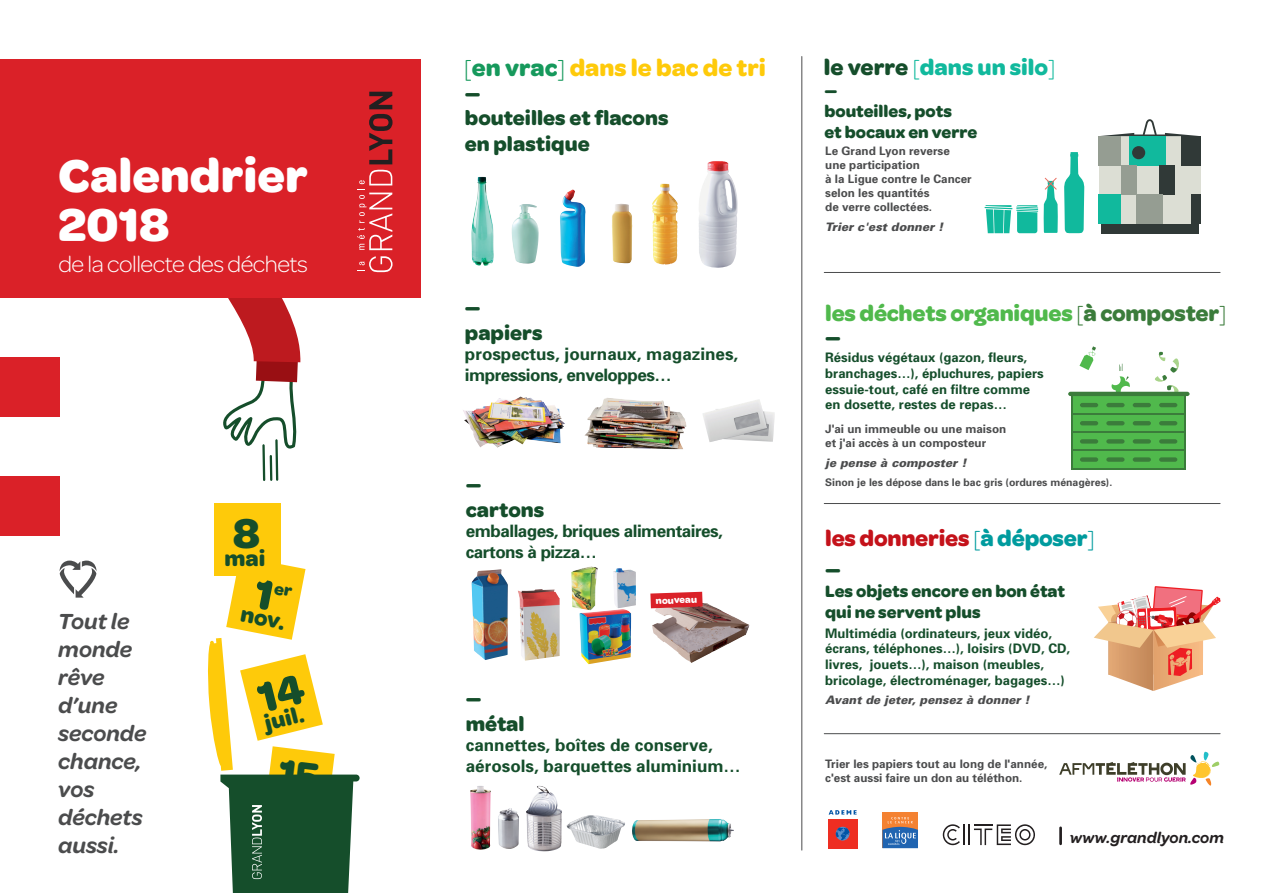
<style>
.page{position:relative;width:1263px;height:893px;background:#fff}
.page>*{position:absolute;margin:0;border:0;box-sizing:border-box;transform-origin:0 0}
.t1{font:700 49.05px/48.9px "Omnes";color:#fff}
.t2{font:700 44.1px "Omnes";color:#154e2b}
.t3{font:700 24.75px "Omnes";color:#feca0a}
.t4{font:300 24.15px "Omnes";letter-spacing:-.02em;color:#fff}
.TITRE{font:700 23.4px "Omnes";letter-spacing:-.01em;color:#50b94c}
.TITRE-2{font:700 23.4px "Omnes";letter-spacing:-.01em;color:#c4121a}
.TITRE-3{font:700 23.4px "Omnes";color:#11b99d}
.t5{font:italic 600 23.25px/27.9px "Omnes";color:#4b4c4d}
.t6{font:700 23.25px "Omnes";color:#154e2b}
.t7{font:700 23.1px "Omnes";color:#154e2b}
.t8{font:700 21.3px/25.7px "Omnes";color:#154e2b}
.t9{font:700 17.55px "Omnes";color:#154e2b}
.t10{font:700 17.1px/20.5px "Univers";color:#154e2b}
.t11{font:700 17.1px/20.5px "Univers";letter-spacing:-.03em;color:#154e2b}
.t12{font:italic 600 16.35px "Omnes";color:#231f20}
.t13{font:700 13.05px/15.8px "Univers";color:#154e2b}
.t14{font:700 11.7px/14px "Univers";color:#4b4c4d}
.t15{font:italic 900 11.7px "Univers";color:#4b4c4d}
.t16{font:700 10.5px "Univers";color:#4b4c4d}
.t17{font:700 10.05px "Omnes";color:#fff}
.s1{font-weight:300;color:#16995c}
.s2{color:#16995c}
.s3{color:#154e2b}
.s4{font-weight:300}
.s5{font-weight:300;color:#3b7c3b}
.s6{color:#3b7c3b}
.s7{font-weight:300;color:#009b9e}
.s8{color:#009b9e}
</style>
<div class="page">
<div style="left:0;top:357px;width:60px;height:60px;background:#da2128"></div>
<div style="left:0;top:476px;width:60px;height:60px;background:#da2128"></div>
<svg style="left:223px;top:298px;width:78px;height:183px"></svg>
<div style="left:214px;top:503px;width:67px;height:72px;background:#feca0a"></div>
<div style="left:0;top:60px;width:421px;height:238px;background:#da2128"></div>
<img style="left:498px;top:808px;width:21px;height:41px">
<img style="left:567px;top:815px;width:23px;height:10px">
<img style="left:526px;top:786px;width:36px;height:65px">
<img style="left:632px;top:819px;width:102px;height:23px">
<img style="left:470px;top:786px;width:21px;height:64px">
<svg style="left:1064px;top:152px;width:20px;height:81px"></svg>
<svg style="left:984px;top:177px;width:74px;height:56px"></svg>
<svg style="left:1153px;top:351px;width:27px;height:41px"></svg>
<svg style="left:1111px;top:364px;width:19px;height:28px"></svg>
<div style="left:1072px;top:394px;width:114px;height:74px;background:#50b94c"></div>
<hr style="left:1071px;top:394px;width:2px;height:74px;background:#3b7c3b">
<hr style="left:1184px;top:394px;width:2px;height:74px;background:#3b7c3b">
<hr style="left:1072px;top:413px;width:113px;height:2px;background:#3b7c3b">
<hr style="left:1068px;top:392px;width:121px;height:4px;background:#3b7c3b;border-radius:2px">
<hr style="left:1080px;top:403px;width:18px;height:4px;background:#3b7c3b;border-radius:2px">
<hr style="left:1106px;top:403px;width:18px;height:4px;background:#3b7c3b;border-radius:2px">
<hr style="left:1133px;top:403px;width:18px;height:4px;background:#3b7c3b;border-radius:2px">
<hr style="left:1159px;top:403px;width:18px;height:4px;background:#3b7c3b;border-radius:2px">
<hr style="left:1072px;top:431px;width:113px;height:2px;background:#3b7c3b">
<hr style="left:1080px;top:421px;width:18px;height:4px;background:#3b7c3b;border-radius:2px">
<hr style="left:1106px;top:421px;width:18px;height:4px;background:#3b7c3b;border-radius:2px">
<hr style="left:1133px;top:421px;width:18px;height:4px;background:#3b7c3b;border-radius:2px">
<hr style="left:1159px;top:421px;width:18px;height:4px;background:#3b7c3b;border-radius:2px">
<hr style="left:1072px;top:450px;width:113px;height:1px;background:#3b7c3b">
<div style="left:1080px;top:439px;width:18px;height:5px;background:#3b7c3b;border-radius:2px"></div>
<div style="left:1106px;top:439px;width:18px;height:5px;background:#3b7c3b;border-radius:2px"></div>
<div style="left:1133px;top:439px;width:18px;height:5px;background:#3b7c3b;border-radius:2px"></div>
<div style="left:1159px;top:439px;width:18px;height:5px;background:#3b7c3b;border-radius:2px"></div>
<hr style="left:1071px;top:468px;width:115px;height:1px;background:#3b7c3b">
<div style="left:1080px;top:457px;width:18px;height:5px;background:#3b7c3b;border-radius:2px"></div>
<div style="left:1106px;top:457px;width:18px;height:5px;background:#3b7c3b;border-radius:2px"></div>
<div style="left:1133px;top:457px;width:18px;height:5px;background:#3b7c3b;border-radius:2px"></div>
<div style="left:1159px;top:457px;width:18px;height:5px;background:#3b7c3b;border-radius:2px"></div>
<svg style="left:1079px;top:346px;width:17px;height:24px"></svg>
<div style="left:1098px;top:136px;width:102px;height:88px;background:#dcded4"></div>
<svg style="left:1101px;top:119px;width:98px;height:17px"></svg>
<div style="left:1101px;top:224px;width:97px;height:9px;background:#303937"></div>
<div style="left:1098px;top:136px;width:23px;height:29px;background:#959d92"></div>
<div style="left:1181px;top:136px;width:19px;height:29px;background:#303937"></div>
<div style="left:1191px;top:194px;width:9px;height:30px;background:#303937"></div>
<div style="left:1129px;top:136px;width:36px;height:29px;background:#11b99d"></div>
<div style="left:1121px;top:165px;width:15px;height:29px;background:#959d92"></div>
<div style="left:1159px;top:165px;width:15px;height:29px;background:#303937"></div>
<div style="left:1098px;top:194px;width:23px;height:30px;background:#11b99d"></div>
<div style="left:1136px;top:194px;width:26px;height:30px;background:#959d92"></div>
<div style="left:1132px;top:146px;width:13px;height:13px;background:#303937;border-radius:50%"></div>
<svg style="left:1094px;top:586px;width:127px;height:105px"></svg>
<hr style="left:824px;top:733px;width:396px;height:1px;background:#4b4c4d">
<hr style="left:824px;top:503px;width:396px;height:1px;background:#4b4c4d">
<hr style="left:824px;top:272px;width:396px;height:1px;background:#4b4c4d">
<hr style="left:1059px;top:828px;width:3px;height:16px;background:#231f20">
<div style="left:882px;top:813px;width:36px;height:35px;background:#f48232"></div>
<svg style="left:882px;top:817px;width:36px;height:31px"></svg>
<div style="left:828px;top:819px;width:30px;height:30px;background:#ee2e22"></div>
<svg style="left:836px;top:827px;width:13px;height:13px"></svg>
<svg style="left:829px;top:810px;width:27px;height:4px"></svg>
<img style="left:518px;top:589px;width:42px;height:72px">
<img style="left:571px;top:566px;width:27px;height:43px">
<img style="left:613px;top:568px;width:23px;height:40px">
<img style="left:471px;top:569px;width:37px;height:91px">
<svg style="left:650px;top:592px;width:53px;height:18px"></svg>
<img style="left:585px;top:398px;width:100px;height:51px">
<img style="left:463px;top:397px;width:57px;height:51px">
<img style="left:703px;top:399px;width:72px;height:43px">
<svg style="left:1059px;top:752px;width:161px;height:34px"></svg>
<hr style="left:801px;top:57px;width:1px;height:793px;background:#4b4c4d">
<svg style="left:60px;top:561px;width:37px;height:37px"></svg>
<svg style="left:369px;top:92px;width:23px;height:72px"></svg>
<svg style="left:357px;top:256px;width:35px;height:16px"></svg>
<svg style="left:357px;top:170px;width:35px;height:80px"></svg>
<img style="left:652px;top:184px;width:26px;height:80px">
<img style="left:511px;top:204px;width:28px;height:60px">
<img style="left:612px;top:204px;width:20px;height:59px">
<img style="left:560px;top:189px;width:26px;height:78px">
<img style="left:471px;top:177px;width:23px;height:89px">
<img style="left:699px;top:161px;width:39px;height:107px">
<img style="left:579px;top:609px;width:52px;height:55px">
<svg style="left:943px;top:824px;width:92px;height:21px"></svg>
<svg style="left:208px;top:564px;width:152px;height:329px"></svg>
<p class="t1" style="left:58px;top:149px;width:251px">Calendrier<br>2018</p>
<p class="t4" style="left:58px;top:248px;width:251px">de la collecte des déchets</p>
<p class="t5" style="left:58px;top:607px;width:90px">Tout le monde rêve d’une seconde chance, vos déchets aussi.</p>
<p class="t2" style="left:233px;top:501px;width:29px">8</p>
<p class="t7" style="left:225px;top:541px;width:42px">mai</p>
<p class="t7" style="left:244px;top:597px;width:47px;rotate:11deg">nov.</p>
<p class="t6" style="left:261px;top:707px;width:42px;rotate:-14deg">juil.</p>
<p class="t3" style="left:464px;top:49px;width:304px"><span class="s1">[</span><span class="s2">en vrac</span><span class="s1">]</span> dans le bac de tri</p>
<p class="t8" style="left:465px;top:79px;width:17px">—</p>
<p class="t8" style="left:465px;top:104px;width:205px">bouteilles et flacons en plastique</p>
<p class="t8" style="left:465px;top:293px;width:17px">—</p>
<p class="t8" style="left:465px;top:319px;width:79px">papiers</p>
<p class="t10" style="left:465px;top:343px;width:275px">prospectus, journaux, magazines, impressions, enveloppes…</p>
<p class="t8" style="left:466px;top:470px;width:17px">—</p>
<p class="t8" style="left:466px;top:496px;width:80px">cartons</p>
<p class="t11" style="left:466px;top:520px;width:259px">emballages, briques alimentaires, cartons à pizza…</p>
<p class="t17" style="left:655px;top:593px;width:43px;rotate:-2deg">nouveau</p>
<p class="t8" style="left:466px;top:684px;width:17px">—</p>
<p class="t8" style="left:466px;top:710px;width:60px">métal</p>
<p class="t10" style="left:466px;top:734px;width:276px">cannettes, boîtes de conserve, aérosols, barquettes aluminium…</p>
<p class="TITRE-3" style="left:824px;top:50px;width:233px"><span class="s3">le verre</span> <span class="s4">[</span>dans un silo<span class="s4">]</span></p>
<p class="t9" style="left:824px;top:77px;width:14px">—</p>
<p class="t9" style="left:824px;top:98px;width:129px">bouteilles, pots</p>
<p class="t9" style="left:824px;top:119px;width:154px">et bocaux en verre</p>
<p class="t14" style="left:825px;top:144px;width:148px">Le Grand Lyon reverse une participation<br>à la Ligue contre le Cancer selon les quantités<br>de verre collectées.</p>
<p class="t15" style="left:825px;top:220px;width:120px">Trier c'est donner !</p>
<p class="TITRE" style="left:825px;top:295px;width:403px">les déchets organiques <span class="s5">[</span><span class="s6">à composter</span><span class="s5">]</span></p>
<p class="t8" style="left:825px;top:323px;width:17px">—</p>
<p class="t13" style="left:825px;top:349px;width:220px">Résidus végétaux (gazon, fleurs, branchages…), épluchures, papiers essuie-tout, café en filtre comme en dosette, restes de repas…</p>
<p class="t14" style="left:825px;top:422px;width:183px">J'ai un immeuble ou une maison et j'ai accès à un composteur</p>
<p class="t15" style="left:825px;top:456px;width:143px">je pense à composter !</p>
<p class="t16" style="left:825px;top:476px;width:289px">Sinon je les dépose dans le bac gris (ordures ménagères).</p>
<p class="TITRE-2" style="left:825px;top:521px;width:271px">les donneries <span class="s7">[</span><span class="s8">à déposer</span><span class="s7">]</span></p>
<p class="t8" style="left:825px;top:555px;width:17px">—</p>
<p class="t9" style="left:825px;top:578px;width:241px">Les objets encore en bon état</p>
<p class="t9" style="left:825px;top:599px;width:157px">qui ne servent plus</p>
<p class="t13" style="left:825px;top:625px;width:247px">Multimédia (ordinateurs, jeux vidéo, écrans, téléphones…), loisirs (DVD, CD, livres, jouets…), maison (meubles, bricolage, électroménager, bagages…)</p>
<p class="t15" style="left:825px;top:692px;width:206px">Avant de jeter, pensez à donner !</p>
<p class="t14" style="left:825px;top:757px;width:224px">Trier les papiers tout au long de l'année, c'est aussi faire un don au téléthon.</p>
<p class="t12" style="left:1070px;top:826px;width:156px">www.grandlyon.com</p>
</div>
